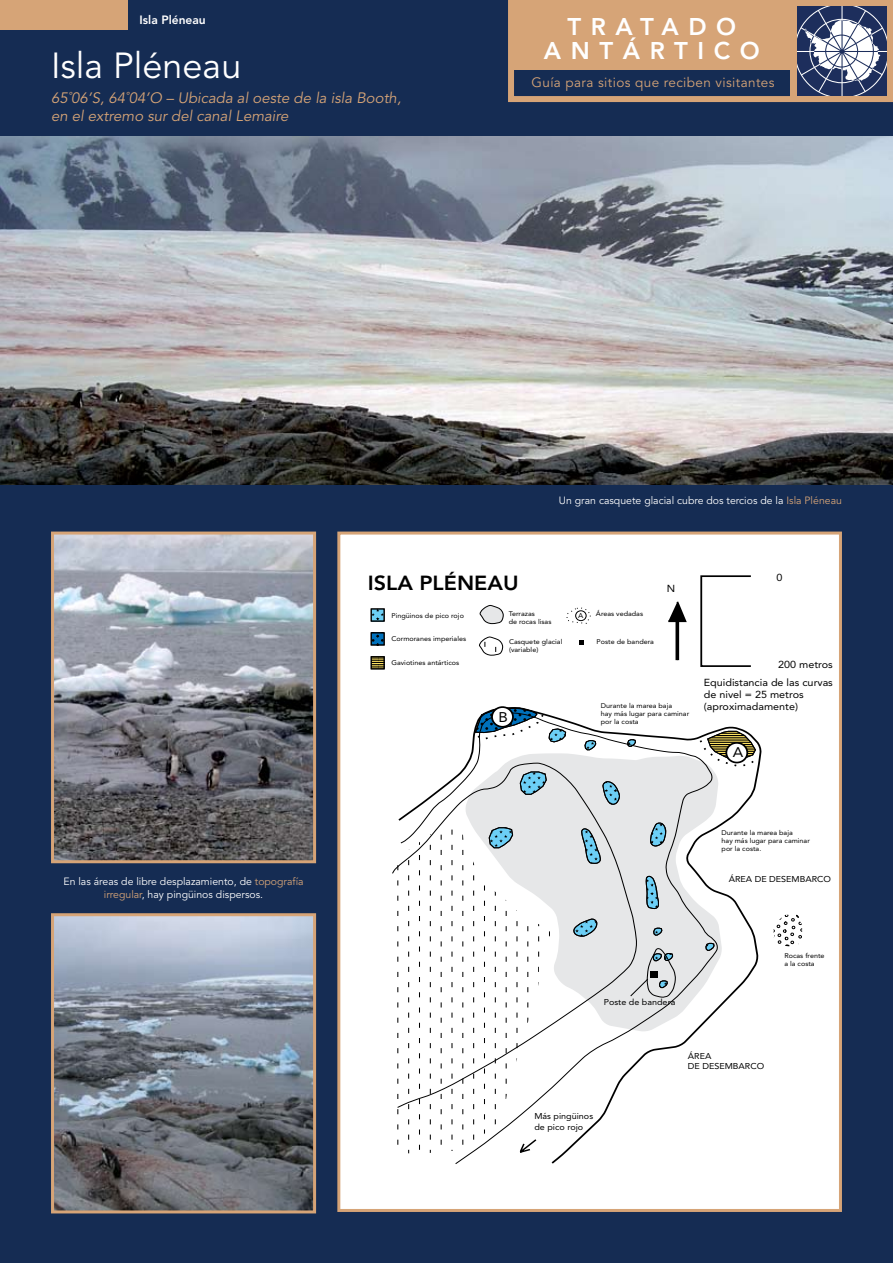
<style>
.page{position:relative;width:893px;height:1263px;background:#152c53}
.page>*{position:absolute;margin:0;border:0;box-sizing:border-box;transform-origin:0 0}
.t1{font:36px "Avenir";color:#fff}
.t2{font:800 24px/24px "Avenir";letter-spacing:.4em;color:#fff;text-align:center}
.t3{font:800 20.25px "Avenir";color:#000;scale:1.06 1}
.t4{font:italic 15px/18px "Avenir";color:#d6a477}
.t5{font:13.95px "Avenir";color:#000;scale:1.06 1}
.t6{font:13.5px "Avenir";letter-spacing:.03em;color:#d6a477}
.t7{font:800 12px "Avenir";color:#fff}
.t8{font:10.5px/12.6px "Avenir";color:#fff;text-align:center}
.t9{font:10.2px/17.9px "Avenir";color:#000;text-align:right;scale:1.06 1}
.t10{font:8.4px/10.2px "Avenir";color:#000;scale:1.06 1}
.t11{font:7.05px "Avenir";color:#000;scale:1.06 1}
.t12{font:6.75px/8.1px "Avenir";color:#000;scale:1.06 1}
.s1{color:#d6a477}
</style>
<div class="page">
<div style="left:339px;top:533px;width:501px;height:677px;background:#fff"></div>
<svg style="left:579px;top:640px;width:5px;height:4px"></svg>
<svg style="left:566px;top:607px;width:25px;height:17px"></svg>
<svg style="left:773px;top:914px;width:30px;height:33px"></svg>
<div style="left:700px;top:575px;width:52px;height:92px;border:2px solid #000"></div>
<hr style="left:676px;top:621px;width:3px;height:39px;background:#000">
<svg style="left:668px;top:601px;width:19px;height:22px"></svg>
<svg style="left:496px;top:706px;width:266px;height:304px"></svg>
<svg style="left:408px;top:712px;width:310px;height:452px"></svg>
<svg style="left:398px;top:763px;width:261px;height:345px"></svg>
<svg style="left:392px;top:823px;width:159px;height:330px"></svg>
<svg style="left:705px;top:943px;width:9px;height:8px"></svg>
<svg style="left:653px;top:928px;width:9px;height:7px"></svg>
<svg style="left:627px;top:739px;width:9px;height:8px"></svg>
<svg style="left:585px;top:740px;width:11px;height:10px"></svg>
<svg style="left:520px;top:771px;width:27px;height:24px"></svg>
<svg style="left:489px;top:827px;width:24px;height:21px"></svg>
<svg style="left:650px;top:822px;width:16px;height:24px"></svg>
<svg style="left:603px;top:781px;width:17px;height:24px"></svg>
<svg style="left:581px;top:828px;width:20px;height:36px"></svg>
<svg style="left:573px;top:918px;width:24px;height:19px"></svg>
<svg style="left:646px;top:876px;width:13px;height:33px"></svg>
<svg style="left:373px;top:611px;width:9px;height:8px"></svg>
<div style="left:371px;top:609px;width:13px;height:12px;border:1px solid #000"></div>
<svg style="left:471px;top:708px;width:95px;height:34px"></svg>
<svg style="left:373px;top:635px;width:9px;height:8px"></svg>
<div style="left:371px;top:633px;width:13px;height:12px;border:1px solid #000"></div>
<svg style="left:631px;top:947px;width:45px;height:51px;background:#c2c5c7"></svg>
<svg style="left:480px;top:605px;width:23px;height:19px"></svg>
<svg style="left:479px;top:637px;width:24px;height:18px"></svg>
<svg style="left:698px;top:731px;width:62px;height:37px"></svg>
<svg style="left:373px;top:658px;width:9px;height:9px"></svg>
<div style="left:371px;top:656px;width:13px;height:13px;border:1px solid #000"></div>
<div style="left:492px;top:707px;width:21px;height:20px;background:#fff;border-radius:50%"></div>
<div style="left:491px;top:706px;width:23px;height:22px;border:2px solid #000;border-radius:50%"></div>
<div style="left:726px;top:743px;width:21px;height:19px;background:#fff;border-radius:50%"></div>
<div style="left:725px;top:742px;width:23px;height:21px;border:2px solid #000;border-radius:50%"></div>
<div style="left:337px;top:531px;width:505px;height:681px;border:3px solid #d6a477"></div>
<div style="left:0;top:0;width:128px;height:30px;background:#d6a477"></div>
<img style="left:0;top:136px;width:893px;height:349px">
<img style="left:55px;top:535px;width:257px;height:324px">
<div style="left:51px;top:531px;width:265px;height:332px;border:3px solid #d6a477"></div>
<svg style="left:508px;top:0;width:385px;height:102px"></svg>
<img style="left:55px;top:917px;width:257px;height:292px">
<div style="left:51px;top:913px;width:265px;height:300px;border:3px solid #d6a477"></div>
<h3 class="t7" style="left:140px;top:12px;width:68px">Isla Pléneau</h3>
<h1 class="t1" style="left:51px;top:45px;width:192px">Isla Pléneau</h1>
<h3 class="t4" style="left:51px;top:89px;width:352px">65˚06’S, 64˚04’O – Ubicada al oeste de la isla Booth, en el extremo sur del canal Lemaire</h3>
<h2 class="t2" style="left:544px;top:15px;width:217px">TRATADO<br>ANTÁRTICO</h2>
<h3 class="t6" style="left:531px;top:74px;width:245px">Guía para sitios que reciben visitantes</h3>
<h3 class="t3" style="left:368px;top:571px;width:144px">ISLA PLÉNEAU</h3>
<h3 class="t8" style="left:559px;top:494px;width:285px">Un gran casquete glacial cubre dos tercios de la <span class="s1">Isla Pléneau</span></h3>
<h3 class="t9" style="left:667px;top:580px;width:9px">N</h3>
<h3 class="t9" style="left:776px;top:569px;width:7px">0</h3>
<h3 class="t8" style="left:63px;top:876px;width:242px">En las áreas de libre desplazamiento, de <span class="s1">topografía irregular</span>, hay pingüinos dispersos.</h3>
<p class="t12" style="left:391px;top:611px;width:70px">Pingüinos de pico rojo</p>
<p class="t11" style="left:578px;top:611px;width:6px">A</p>
<p class="t12" style="left:596px;top:610px;width:46px">Áreas vedadas</p>
<p class="t12" style="left:597px;top:637px;width:56px">Poste de bandera</p>
<p class="t12" style="left:509px;top:610px;width:42px">Terrazas<br>de rocas lisas</p>
<p class="t12" style="left:391px;top:635px;width:72px">Cormoranes imperiales</p>
<p class="t12" style="left:509px;top:638px;width:52px">Casquete glacial (variable)</p>
<p class="t12" style="left:391px;top:658px;width:65px">Gaviotines antárticos</p>
<h3 class="t5" style="left:498px;top:709px;width:10px">B</h3>
<p class="t12" style="left:601px;top:702px;width:85px">Durante la marea baja<br>hay más lugar para caminar</p>
<p class="t12" style="left:601px;top:718px;width:37px">por la costa</p>
<h3 class="t9" style="left:704px;top:655px;width:123px">200 metros<br>Equidistancia de las curvas</h3>
<h3 class="t9" style="left:704px;top:688px;width:96px;line-height:12.1px;text-align:left">de nivel = 25 metros (aproximadamente)</h3>
<h3 class="t5" style="left:733px;top:744px;width:11px">A</h3>
<p class="t10" style="left:604px;top:997px;width:69px">Poste de bandera</p>
<p class="t12" style="left:722px;top:829px;width:85px">Durante la marea baja<br>hay más lugar para caminar por la costa.</p>
<p class="t10" style="left:729px;top:874px;width:98px">ÁREA DE DESEMBARCO</p>
<p class="t12" style="left:784px;top:952px;width:39px">Rocas frente a la costa</p>
<p class="t10" style="left:534px;top:1111px;width:57px">Más pingüinos de pico rojo</p>
<p class="t10" style="left:688px;top:1051px;width:74px">ÁREA<br>DE DESEMBARCO</p>
</div>
